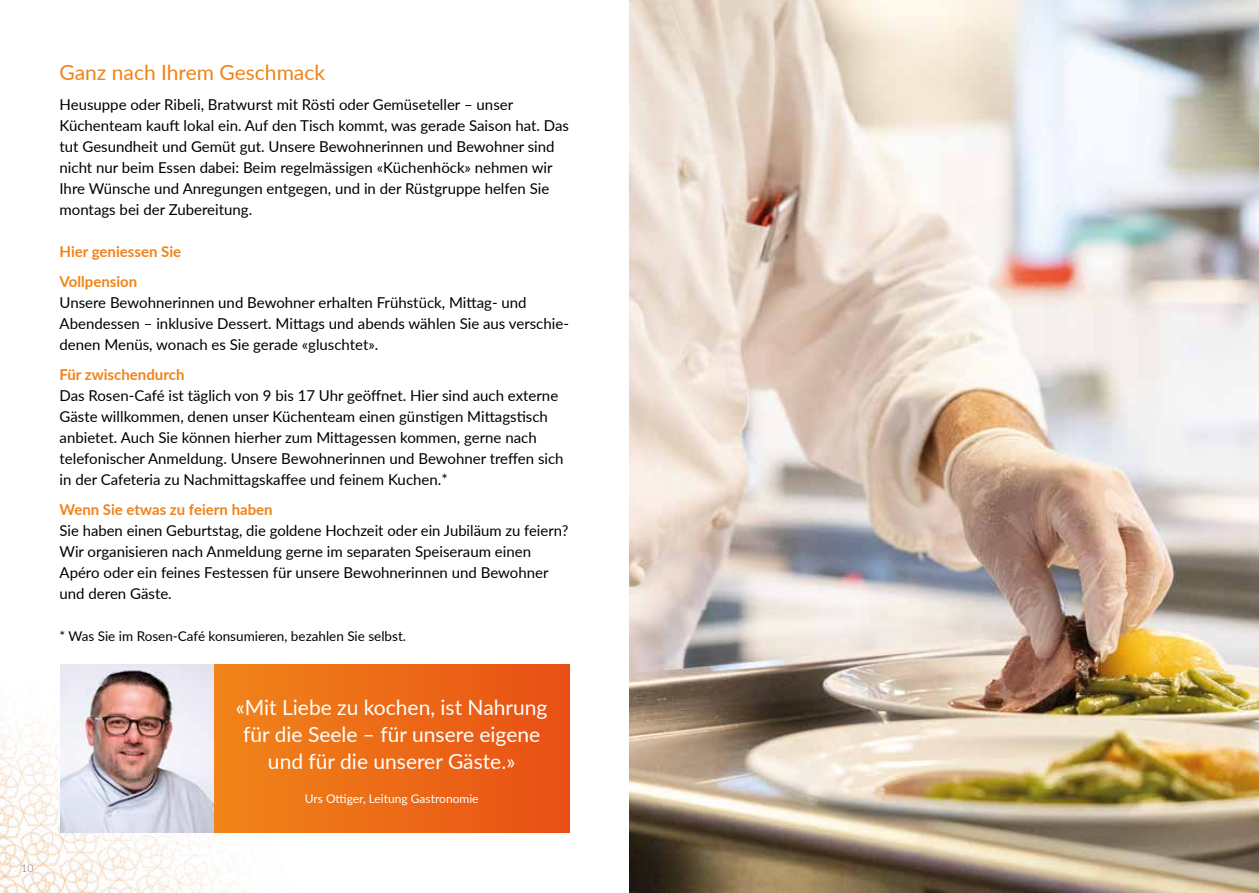
<style>
.page{position:relative;width:1259px;height:893px;background:#fff}
.page>*{position:absolute;margin:0;border:0;box-sizing:border-box;transform-origin:0 0}
.t1{font:21px/27px "Lato";color:#fff;text-align:center}
.t2{font:21px "Lato";color:#f08319}
.t3{font:15px/21px "Lato";color:#000}
.t4{font:700 15px/30px "Lato";color:#f08319}
.t5{font:13.5px "Lato";color:#000}
.t6{font:12px "Lato";color:#fff}
.t7{font:300 10.5px "Lato";color:#6e6e6e}
</style>
<div class="page">
<img style="left:0;top:713px;width:247px;height:180px">
<div style="left:213px;top:664px;width:357px;height:169px;background:linear-gradient(to right,#f18519,#e95014)"></div>
<img style="left:60px;top:664px;width:153px;height:169px">
<img style="left:630px;top:0;width:629px;height:893px">
<p class="t7" style="left:21px;top:861px;width:14px">10</p>
<h1 class="t2" style="left:60px;top:58px;width:267px">Ganz nach Ihrem Geschmack</h1>
<p class="t3" style="left:60px;top:94px;width:511px">Heusuppe oder Ribeli, Bratwurst mit Rösti oder Gemüseteller – unser Küchenteam kauft lokal ein. Auf den Tisch kommt, was gerade Saison hat. Das tut Gesundheit und Gemüt gut. Unsere Bewohnerinnen und Bewohner sind nicht nur beim Essen dabei: Beim regelmässigen «Küchenhöck» nehmen wir Ihre Wünsche und Anregungen entgegen, und in der Rüstgruppe helfen Sie montags bei der Zubereitung.</p>
<p class="t4" style="left:60px;top:236px;width:123px">Hier geniessen Sie<br>Vollpension</p>
<p class="t3" style="left:60px;top:292px;width:511px">Unsere Bewohnerinnen und Bewohner erhalten Frühstück, Mittag- und<br>Abendessen – inklusive Dessert. Mittags und abends wählen Sie aus verschie&shy;denen Menüs, wonach es Sie gerade «gluschtet».</p>
<p class="t4" style="left:60px;top:359px;width:126px">Für zwischendurch</p>
<p class="t3" style="left:60px;top:385px;width:505px">Das Rosen-Café ist täglich von 9 bis 17 Uhr geöffnet. Hier sind auch externe Gäste willkommen, denen unser Küchenteam einen günstigen Mittagstisch anbietet. Auch Sie können hierher zum Mittagessen kommen, gerne nach telefonischer Anmeldung. Unsere Bewohnerinnen und Bewohner treffen sich in der Cafeteria zu Nachmittagskaffee und feinem Kuchen.*</p>
<p class="t4" style="left:60px;top:494px;width:215px">Wenn Sie etwas zu feiern haben</p>
<p class="t3" style="left:60px;top:520px;width:510px">Sie haben einen Geburtstag, die goldene Hochzeit oder ein Jubiläum zu feiern?<br>Wir organisieren nach Anmeldung gerne im separaten Speiseraum einen Apéro oder ein feines Festessen für unsere Bewohnerinnen und Bewohner und deren Gäste.</p>
<p class="t5" style="left:60px;top:627px;width:348px">* Was Sie im Rosen-Café konsumieren, bezahlen Sie selbst.</p>
<h1 class="t1" style="left:236px;top:693px;width:313px">«Mit Liebe zu kochen, ist Nahrung für die Seele – für unsere eigene und für die unserer Gäste.»</h1>
<p class="t6" style="left:305px;top:790px;width:175px">Urs Ottiger, Leitung Gastronomie</p>
</div>
